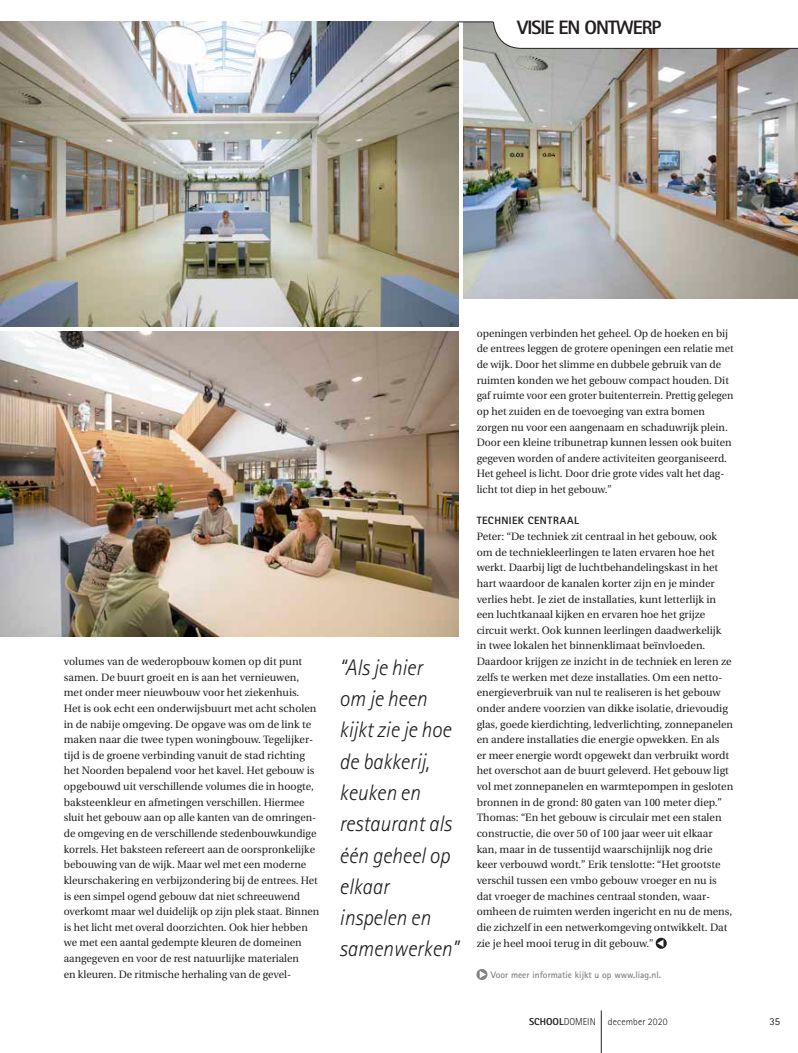
<style>
.page{position:relative;width:798px;height:1053px;background:#fff}
.page>*{position:absolute;margin:0;border:0;box-sizing:border-box;transform-origin:0 0}
.t1{font:italic 300 22.5px/31.2px "Rotis Sans Serif";color:#231f20;scale:.95 1}
.t2{font:800 19.38px "Rotis Sans Serif";letter-spacing:-.05em;color:#231f20}
.t3{font:10.62px/15.6px "Utopia";color:#231f20}
.t4{font:800 10.62px "Rotis Sans Serif";letter-spacing:.045em;color:#231f20}
.t5{font:10.62px "Rotis Sans Serif";color:#231f20}
.t6{font:300 10px "Rotis Sans Serif";letter-spacing:.005em;color:#231f20}
.t7{font:700 9.38px "Rotis Sans Serif";color:#868382}
.s1{font-weight:800}
</style>
<div class="page">
<hr style="left:600px;top:1010px;width:1px;height:42px;background:#231f20">
<img style="left:463px;top:23px;width:334px;height:275px">
<svg style="left:493px;top:22px;width:304px;height:27px"></svg>
<hr style="left:0;top:22px;width:493px;height:1px;background:#231f20">
<img style="left:1px;top:331px;width:457px;height:305px">
<img style="left:1px;top:22px;width:457px;height:304px">
<svg style="left:476px;top:968px;width:11px;height:11px"></svg>
<svg style="left:479px;top:970px;width:7px;height:8px"></svg>
<svg style="left:655px;top:937px;width:11px;height:11px"></svg>
<svg style="left:657px;top:939px;width:6px;height:7px"></svg>
<h2 class="t2" style="left:517px;top:15px;width:145px">VISIE EN ONTWERP</h2>
<p class="t3" style="left:64px;top:653px;width:257px">volumes van de wederopbouw komen op dit punt samen. De buurt groeit en is aan het vernieuwen, met onder meer nieuwbouw voor het ziekenhuis.<br>Het is ook echt een onderwijsbuurt met acht scholen in de nabije omgeving. De opgave was om de link te maken naar die twee typen woningbouw. Tegelijker&shy;tijd is de groene verbinding vanuit de stad richting het Noorden bepalend voor het kavel. Het gebouw is opgebouwd uit verschillende volumes die in hoogte, baksteenkleur en afmetingen verschillen. Hiermee sluit het gebouw aan op alle kanten van de omringen&shy;de omgeving en de verschillende stedenbouwkundige korrels. Het baksteen refereert aan de oorspronkelijke bebouwing van de wijk. Maar wel met een moderne kleurschakering en verbijzondering bij de entrees. Het is een simpel ogend gebouw dat niet schreeuwend overkomt maar wel duidelijk op zijn plek staat. Binnen is het licht met overal doorzichten. Ook hier hebben we met een aantal gedempte kleuren de domeinen aangegeven en voor de rest natuurlijke materialen<br>en kleuren. De ritmische herhaling van de gevel-</p>
<h1 class="t1" style="left:339px;top:652px;width:127px">“Als je hier<br>om je heen kijkt zie je hoe de bakkerij, keuken en restaurant als één geheel op elkaar inspelen en samenwerken”</h1>
<p class="t3" style="left:476px;top:325px;width:258px">openingen verbinden het geheel. Op de hoeken en bij de entrees leggen de grotere openingen een relatie met de wijk. Door het slimme en dubbele gebruik van de ruimten konden we het gebouw compact houden. Dit gaf ruimte voor een groter buitenterrein. Prettig gelegen op het zuiden en de toevoeging van extra bomen zorgen nu voor een aangenaam en schaduwrijk plein.<br>Door een kleine tribunetrap kunnen lessen ook buiten gegeven worden of andere activiteiten georganiseerd.<br>Het geheel is licht. Door drie grote vides valt het dag&shy;licht tot diep in het gebouw.”</p>
<p class="t4" style="left:476px;top:514px;width:104px">TECHNIEK CENTRAAL</p>
<p class="t3" style="left:476px;top:528px;width:258px">Peter: “De techniek zit centraal in het gebouw, ook om de techniekleerlingen te laten ervaren hoe het werkt. Daarbij ligt de luchtbehandelingskast in het hart waardoor de kanalen korter zijn en je minder verlies hebt. Je ziet de installaties, kunt letterlijk in een luchtkanaal kijken en ervaren hoe het grijze circuit werkt. Ook kunnen leerlingen daadwerkelijk in twee lokalen het binnenklimaat beïnvloeden.<br>Daardoor krijgen ze inzicht in de techniek en leren ze zelfs te werken met deze installaties. Om een netto&shy;energieverbruik van nul te realiseren is het gebouw onder andere voorzien van dikke isolatie, drievoudig glas, goede kierdichting, ledverlichting, zonnepanelen en andere installaties die energie opwekken. En als<br>er meer energie wordt opgewekt dan verbruikt wordt het overschot aan de buurt geleverd. Het gebouw ligt vol met zonnepanelen en warmtepompen in gesloten bronnen in de grond: 80 gaten van 100 meter diep.” Thomas: “En het gebouw is circulair met een stalen constructie, die over 50 of 100 jaar weer uit elkaar kan, maar in de tussentijd waarschijnlijk nog drie keer verbouwd wordt.” Erik tenslotte: “Het grootste verschil tussen een vmbo gebouw vroeger en nu is dat vroeger de machines centraal stonden, waar&shy;omheen de ruimten werden ingericht en nu de mens, die zichzelf in een netwerkomgeving ontwikkelt. Dat zie je heel mooi terug in dit gebouw.”</p>
<p class="t7" style="left:490px;top:968px;width:172px">Voor meer informatie kijkt u op www.liag.nl.</p>
<p class="t6" style="left:529px;top:1015px;width:140px"><span class="s1">SCHOOL</span>DOMEIN december 2020</p>
<p class="t5" style="left:769px;top:1014px;width:12px">35</p>
</div>
